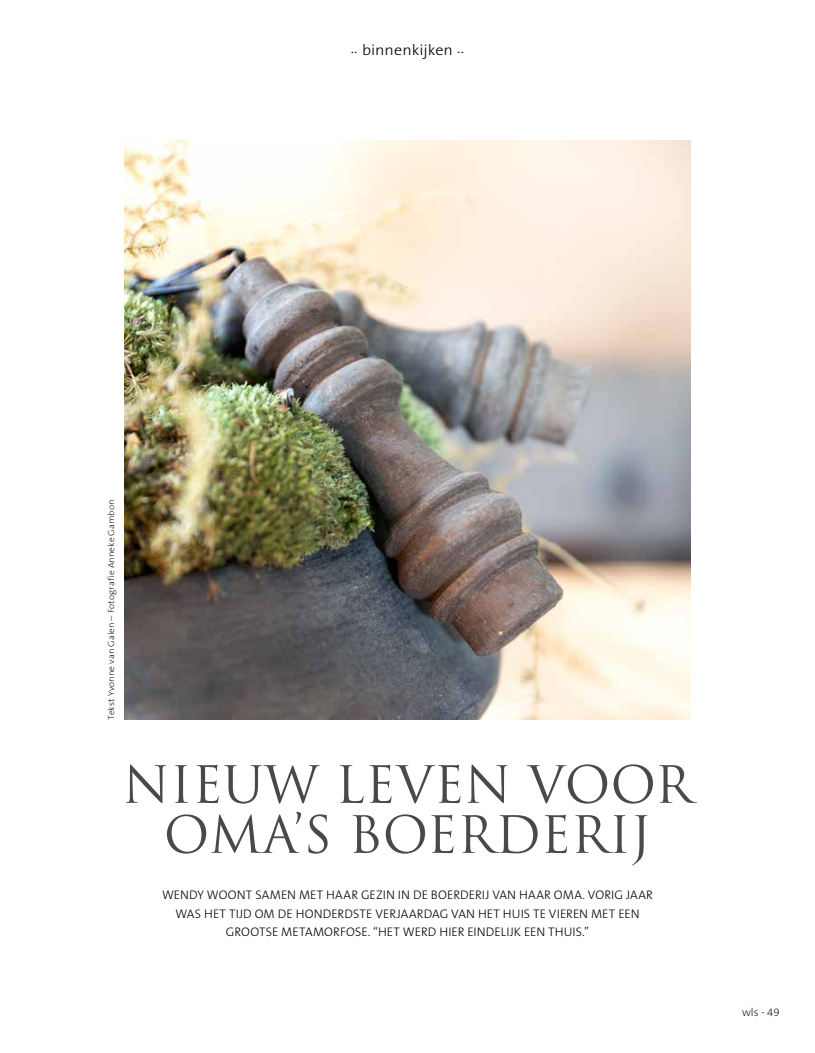
<style>
.page{position:relative;width:815px;height:1053px;background:#fff}
.page>*{position:absolute;margin:0;border:0;box-sizing:border-box;transform-origin:0 0}
.t1{font:50px/50px "Trajan Pro";color:#494948;text-align:center}
.t2{font:300 15px "The Sans B W3";letter-spacing:-.005em;color:#000;scale:1.08 1}
.t3{font:300 12.5px/18.8px "The Sans B W3";letter-spacing:.005em;color:#000;text-align:center}
.t4{font:200 11.25px "The Sans B W2";color:#000}
.t5{font:200 8.75px "The Sans B W2";letter-spacing:.005em;color:#000;scale:1.08 1}
</style>
<div class="page">
<img style="left:124px;top:140px;width:567px;height:580px">
<p class="t2" style="left:351px;top:41px;width:107px">.. binnenkijken ..</p>
<p class="t5" style="left:106px;top:720px;width:205px;rotate:-90deg">Tekst Yvonne van Galen – Fotografie Anneke Gambon</p>
<h1 class="t1" style="left:123px;top:759px;width:571px">NIEUW LEVEN VOOR<br>OMA’S BOERDERIJ</h1>
<p class="t3" style="left:162px;top:885px;width:492px">WENDY WOONT SAMEN MET HAAR GEZIN IN DE BOERDERIJ VAN HAAR OMA. VORIG JAAR<br>WAS HET TIJD OM DE HONDERDSTE VERJAARDAG VAN HET HUIS TE VIEREN MET EEN<br>GROOTSE METAMORFOSE. “HET WERD HIER EINDELIJK EEN THUIS.”</p>
<p class="t4" style="left:742px;top:1004px;width:39px">wls - 49</p>
</div>
